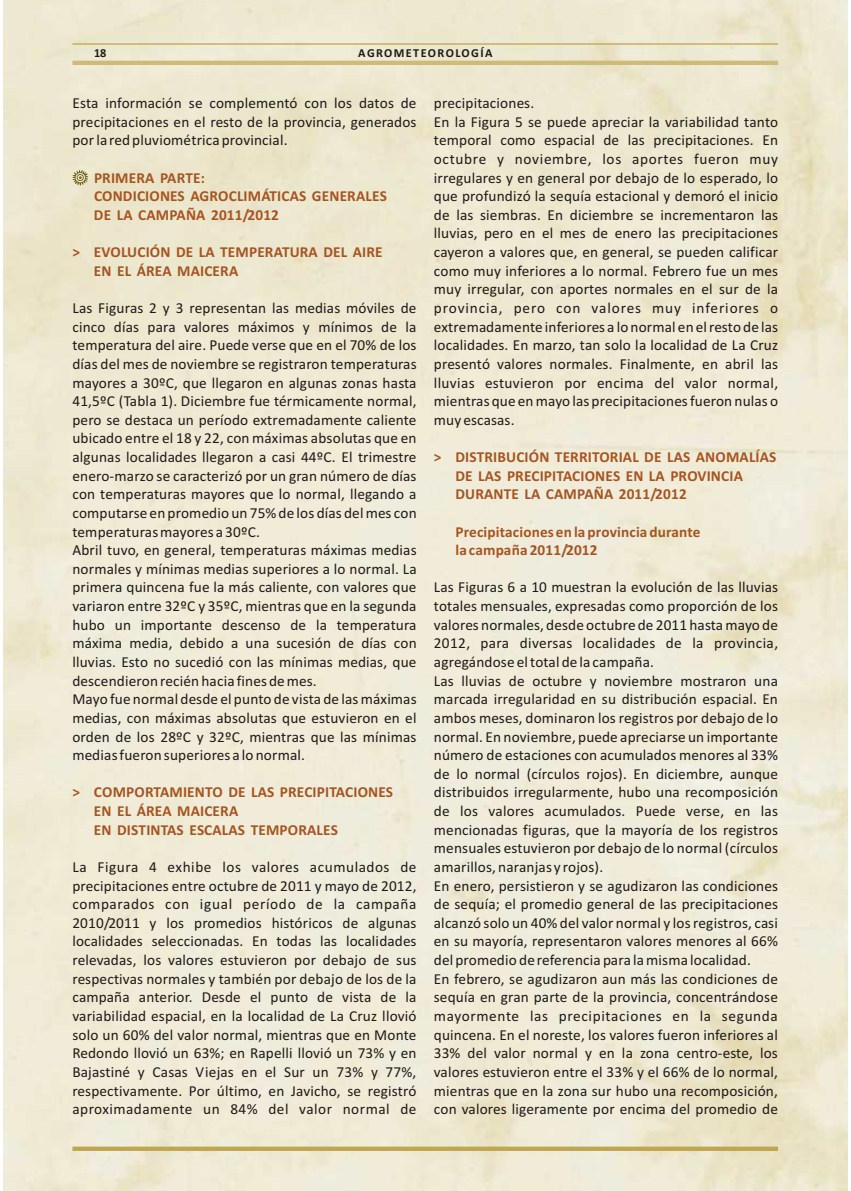
<style>
.page{position:relative;width:851px;height:1191px;background:#fff}
.page>*{position:absolute;margin:0;border:0;box-sizing:border-box;transform-origin:0 0}
.t1{font:15.3px/18.6px "Calibri";letter-spacing:.01em;color:#1f1a17}
.t2{font:700 15.3px/18.6px "Calibri";letter-spacing:.01em;color:#a65421}
.t3{font:700 12.15px "Calibri";letter-spacing:.115em;color:#1f1a17}
</style>
<div class="page">
<hr style="left:72px;top:43px;width:706px;height:2px;background:#bfa64f">
<hr style="left:72px;top:1147px;width:706px;height:4px;background:#bfa64f">
<hr style="left:72px;top:61px;width:706px;height:4px;background:#cfba78">
<svg style="left:72px;top:170px;width:16px;height:16px"></svg>
<p class="t3" style="left:94px;top:45px;width:14px">18</p>
<p class="t3" style="left:358px;top:45px;width:136px">AGROMETEOROLOGÍA</p>
<p class="t1" style="left:72px;top:95px;width:345px;text-align:justify">Esta información se complementó con los datos de precipitaciones en el resto de la provincia, generados por la red pluviométrica provincial.</p>
<p class="t2" style="left:94px;top:168px;width:294px">PRIMERA PARTE:<br>CONDICIONES AGROCLIMÁTICAS GENERALES<br>DE LA CAMPAÑA 2011/2012</p>
<p class="t2" style="left:94px;top:243px;width:290px;text-indent:-22px">&gt; EVOLUCIÓN DE LA TEMPERATURA DEL AIRE<br>EN EL ÁREA MAICERA</p>
<p class="t1" style="left:72px;top:300px;width:346px">Las Figuras 2 y 3 representan las medias móviles de cinco días para valores máximos y mínimos de la temperatura del aire. Puede verse que en el 70% de los días del mes de noviembre se registraron temperaturas mayores a 30ºC, que llegaron en algunas zonas hasta 41,5ºC (Tabla 1). Diciembre fue térmicamente normal, pero se destaca un período extremadamente caliente ubicado entre el 18 y 22, con máximas absolutas que en algunas localidades llegaron a casi 44ºC. El trimestre enero-marzo se caracterizó por un gran número de días con temperaturas mayores que lo normal, llegando a computarse en promedio un 75% de los días del mes con temperaturas mayores a 30ºC.<br>Abril tuvo, en general, temperaturas máximas medias normales y mínimas medias superiores a lo normal. La primera quincena fue la más caliente, con valores que variaron entre 32ºC y 35ºC, mientras que en la segunda hubo un importante descenso de la temperatura máxima media, debido a una sucesión de días con lluvias. Esto no sucedió con las mínimas medias, que descendieron recién hacia fines de mes.<br>Mayo fue normal desde el punto de vista de las máximas medias, con máximas absolutas que estuvieron en el orden de los 28ºC y 32ºC, mientras que las mínimas medias fueron superiores a lo normal.</p>
<p class="t2" style="left:94px;top:783px;width:300px;text-indent:-22px">&gt; COMPORTAMIENTO DE LAS PRECIPITACIONES<br>EN EL ÁREA MAICERA<br>EN DISTINTAS ESCALAS TEMPORALES</p>
<p class="t1" style="left:72px;top:859px;width:346px;text-align:justify">La Figura 4 exhibe los valores acumulados de precipitaciones entre octubre de 2011 y mayo de 2012, comparados con igual período de la campaña 2010/2011 y los promedios históricos de algunas localidades seleccionadas. En todas las localidades relevadas, los valores estuvieron por debajo de sus respectivas normales y también por debajo de los de la campaña anterior. Desde el punto de vista de la variabilidad espacial, en la localidad de La Cruz llovió solo un 60% del valor normal, mientras que en Monte Redondo llovió un 63%; en Rapelli llovió un 73% y en Bajastiné y Casas Viejas en el Sur un 73% y 77%, respectivamente. Por último, en Javicho, se registró aproximadamente un 84% del valor normal de</p>
<p class="t1" style="left:434px;top:95px;width:346px">precipitaciones.<br>En la Figura 5 se puede apreciar la variabilidad tanto temporal como espacial de las precipitaciones. En octubre y noviembre, los aportes fueron muy irregulares y en general por debajo de lo esperado, lo que profundizó la sequía estacional y demoró el inicio de las siembras. En diciembre se incrementaron las lluvias, pero en el mes de enero las precipitaciones cayeron a valores que, en general, se pueden calificar como muy inferiores a lo normal. Febrero fue un mes muy irregular, con aportes normales en el sur de la provincia, pero con valores muy inferiores o extremadamente inferiores a lo normal en el resto de las localidades. En marzo, tan solo la localidad de La Cruz presentó valores normales. Finalmente, en abril las lluvias estuvieron por encima del valor normal, mientras que en mayo las precipitaciones fueron nulas o muy escasas.</p>
<p class="t2" style="left:455px;top:447px;width:322px;text-indent:-22px">&gt; DISTRIBUCIÓN TERRITORIAL DE LAS ANOMALÍAS<br>DE LAS PRECIPITACIONES EN LA PROVINCIA<br>DURANTE LA CAMPAÑA 2011/2012</p>
<p class="t2" style="left:455px;top:522px;width:246px">Precipitaciones en la provincia durante la campaña 2011/2012</p>
<p class="t1" style="left:434px;top:579px;width:346px">Las Figuras 6 a 10 muestran la evolución de las lluvias totales mensuales, expresadas como proporción de los valores normales, desde octubre de 2011 hasta mayo de 2012, para diversas localidades de la provincia, agregándose el total de la campaña.<br>Las lluvias de octubre y noviembre mostraron una marcada irregularidad en su distribución espacial. En ambos meses, dominaron los registros por debajo de lo normal. En noviembre, puede apreciarse un importante número de estaciones con acumulados menores al 33% de lo normal (círculos rojos). En diciembre, aunque distribuidos irregularmente, hubo una recomposición de los valores acumulados. Puede verse, en las mencionadas figuras, que la mayoría de los registros mensuales estuvieron por debajo de lo normal (círculos amarillos, naranjas y rojos).<br>En enero, persistieron y se agudizaron las condiciones de sequía; el promedio general de las precipitaciones alcanzó solo un 40% del valor normal y los registros, casi en su mayoría, representaron valores menores al 66% del promedio de referencia para la misma localidad.<br>En febrero, se agudizaron aun más las condiciones de sequía en gran parte de la provincia, concentrándose mayormente las precipitaciones en la segunda quincena. En el noreste, los valores fueron inferiores al 33% del valor normal y en la zona centro-este, los valores estuvieron entre el 33% y el 66% de lo normal, mientras que en la zona sur hubo una recomposición, con valores ligeramente por encima del promedio de</p>
</div>
